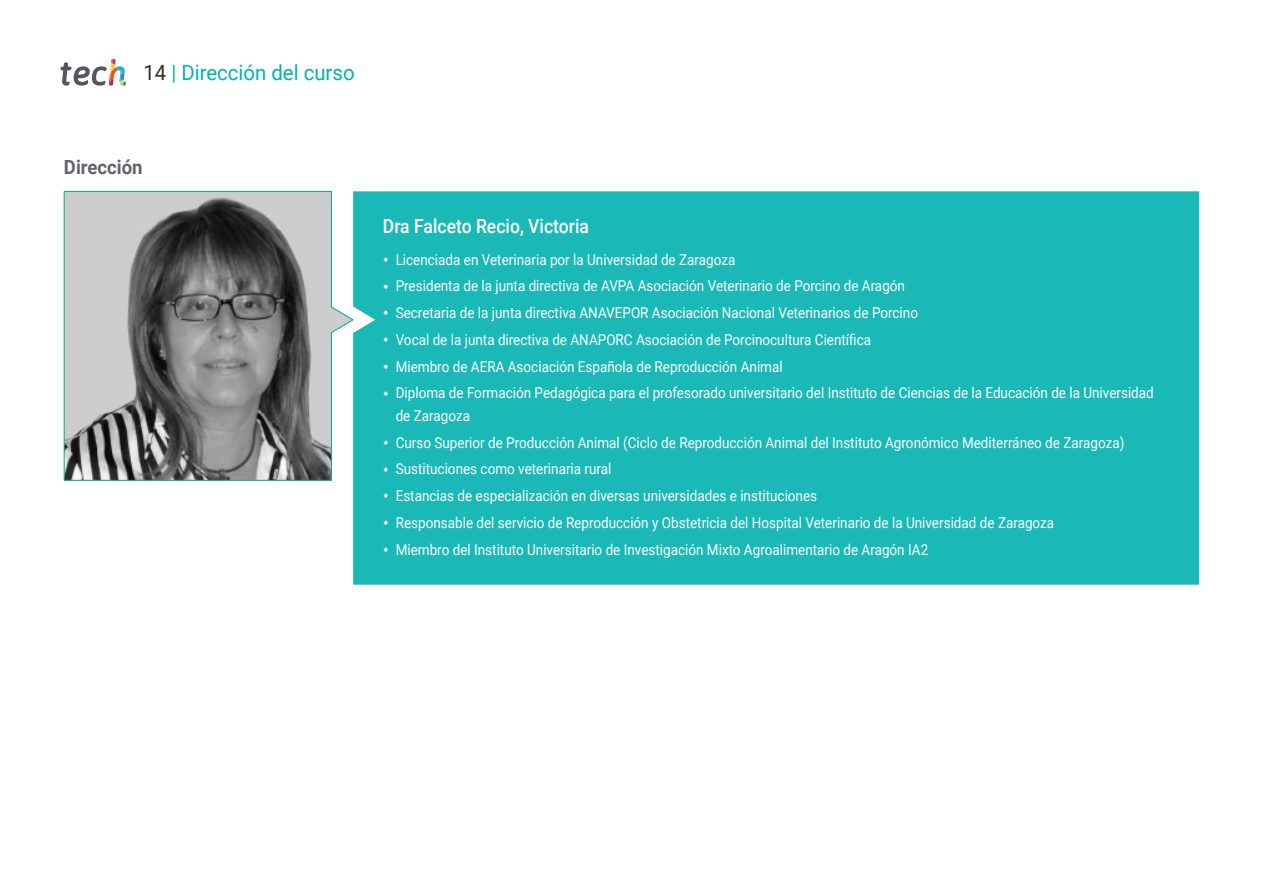
<style>
.page{position:relative;width:1263px;height:893px;background:#fff}
.page>*{position:absolute;margin:0;border:0;box-sizing:border-box;transform-origin:0 0}
.t1{font:21px "Roboto";color:#00b2af}
.t2{font:500 19.5px "Roboto";color:#fff;scale:.9 1}
.t3{font:700 19.5px "Roboto";color:#61646a;scale:.95 1}
.t4{font:15px/26.7px "Roboto";color:#fff;scale:.9 1}
.s1{color:#312e20}
</style>
<div class="page">
<svg style="left:61px;top:59px;width:65px;height:27px"></svg>
<div style="left:353px;top:191px;width:846px;height:394px;background:#1ab9b7"></div>
<svg style="left:64px;top:191px;width:290px;height:290px;background:#8f9291"></svg>
<svg style="left:384px;top:257px;width:4px;height:5px"></svg>
<svg style="left:384px;top:284px;width:4px;height:5px"></svg>
<svg style="left:384px;top:310px;width:4px;height:5px"></svg>
<svg style="left:384px;top:337px;width:4px;height:5px"></svg>
<svg style="left:384px;top:364px;width:4px;height:5px"></svg>
<svg style="left:384px;top:391px;width:4px;height:5px"></svg>
<svg style="left:384px;top:440px;width:4px;height:5px"></svg>
<svg style="left:384px;top:467px;width:4px;height:5px"></svg>
<svg style="left:384px;top:493px;width:4px;height:5px"></svg>
<svg style="left:384px;top:520px;width:4px;height:5px"></svg>
<svg style="left:384px;top:547px;width:4px;height:5px"></svg>
<h1 class="t1" style="left:144px;top:57px;width:213px"><span class="s1">14</span> | Dirección del curso</h1>
<h2 class="t3" style="left:64px;top:154px;width:84px">Dirección</h2>
<h2 class="t2" style="left:383px;top:212px;width:230px">Dra Falceto Recio, Victoria</h2>
<p class="t4" style="left:396px;top:245px;width:844px">Licenciada en Veterinaria por la Universidad de Zaragoza<br>Presidenta de la junta directiva de AVPA Asociación Veterinario de Porcino de Aragón<br>Secretaria de la junta directiva ANAVEPOR Asociación Nacional Veterinarios de Porcino<br>Vocal de la junta directiva de ANAPORC Asociación de Porcinocultura Científica<br>Miembro de AERA Asociación Española de Reproducción Animal<br>Diploma de Formación Pedagógica para el profesorado universitario del Instituto de Ciencias de la Educación de la Universidad</p>
<p class="t4" style="left:396px;top:402px;width:811px">de Zaragoza<br>Curso Superior de Producción Animal (Ciclo de Reproducción Animal del Instituto Agronómico Mediterráneo de Zaragoza)<br>Sustituciones como veterinaria rural<br>Estancias de especialización en diversas universidades e instituciones<br>Responsable del servicio de Reproducción y Obstetricia del Hospital Veterinario de la Universidad de Zaragoza<br>Miembro del Instituto Universitario de Investigación Mixto Agroalimentario de Aragón IA2</p>
</div>
